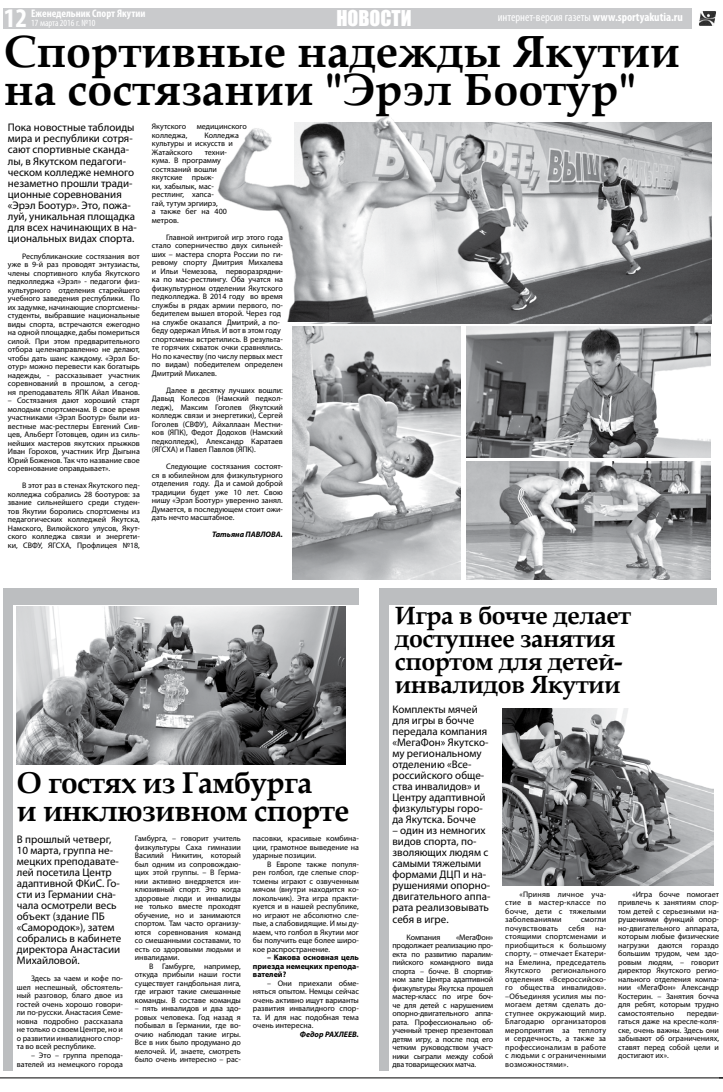
<style>
.page{position:relative;width:723px;height:1092px;background:#fff}
.page>*{position:absolute;margin:0;border:0;box-sizing:border-box;transform-origin:0 0}
.t1{font:700 45px/38px "Book Antiqua";color:#000}
.t2{font:700 30px/28px "Book Antiqua";letter-spacing:-.02em;color:#000}
.t3{font:700 condensed 26.9px "Myriad Pro";color:#fff}
.t4{font:700 25px/23px "Book Antiqua";letter-spacing:-.02em;color:#000}
.t5{font:20px "Impact";color:#fff}
.t6{font:condensed 12px "Myriad Pro";color:#fff}
.t7{font:11px/11px "Myriad Pro";color:#000}
.t8{font:700 condensed 11px "Myriad Pro";color:#fff}
.t9{font:condensed 9.5px "Myriad Pro";color:#fff}
.t10{font:8px/8.5px "Myriad Pro";color:#000;text-align:justify}
.t11{font:700 8px/8.5px "Myriad Pro";color:#000;text-align:justify}
.t12{font:italic 700 8px "Myriad Pro";color:#000}
.t13{font:8px "Myriad Pro";letter-spacing:.02em;color:#000}
.t14{font:8px "Myriad Pro";letter-spacing:-.02em;color:#000}
.s1{font-weight:700}
</style>
<div class="page">
<div style="left:3px;top:8px;width:689px;height:20px;background:#c9cacc"></div>
<img style="left:699px;top:11px;width:17px;height:15px">
<hr style="left:0;top:1077px;width:723px;height:1px;background:#000">
<img style="left:17px;top:606px;width:328px;height:158px">
<div style="left:4px;top:588px;width:355px;height:16px;background:#bcbec0"></div>
<div style="left:379px;top:588px;width:337px;height:16px;background:#bcbec0"></div>
<div style="left:4px;top:595px;width:9px;height:475px;background:#bcbec0"></div>
<div style="left:379px;top:595px;width:9px;height:475px;background:#bcbec0"></div>
<img style="left:503px;top:708px;width:211px;height:177px">
<img style="left:294px;top:123px;width:418px;height:200px">
<img style="left:217px;top:116px;width:238px;height:205px">
<img style="left:293px;top:327px;width:168px;height:252px">
<img style="left:467px;top:327px;width:243px;height:131px">
<img style="left:467px;top:462px;width:243px;height:117px">
<p class="t9" style="left:31px;top:17px;width:66px">17 марта 2016 г. №10</p>
<h3 class="t5" style="left:336px;top:2px;width:77px">новости</h3>
<h3 class="t3" style="left:4px;top:2px;width:25px">12</h3>
<h3 class="t8" style="left:31px;top:7px;width:116px">Еженедельник Спорт Якутии</h3>
<h3 class="t6" style="left:498px;top:10px;width:187px">интернет-версия газеты <span class="s1">www.sportyakutia.ru</span></h3>
<h1 class="t1" style="left:4px;top:32px;width:677px">Спортивные надежды Якутии на состязании "Эрэл Боотур"</h1>
<p class="t7" style="left:8px;top:122px;width:130px">Пока новостные таблоиды мира и республики сотря&shy;сают спортивные сканда&shy;лы, в Якутском педагоги&shy;ческом колледже немного незаметно прошли тради&shy;ционные соревнования «Эрэл Боотур». Это, пожа&shy;луй, уникальная площадка для всех начинающих в на&shy;циональных видах спорта.</p>
<p class="t10" style="left:8px;top:251px;width:133px;text-indent:14px">Республиканские состязания вот уже в 9-й раз проводят энтузиасты, члены спортивного клуба Якутского педколледжа «Эрэл» - педагоги физ&shy;культурного отделения старейшего учебного заведения республики. По их задумке, начинающие спортсмены&shy;студенты, выбравшие национальные виды спорта, встречаются ежегодно на одной площадке, дабы помериться силой. При этом предварительного отбора целенаправленно не делают, чтобы дать шанс каждому. «Эрэл Бо&shy;отур» можно перевести как богатырь надежды, - рассказывает участник соревнований в прошлом, а сегод&shy;ня преподаватель ЯПК Айал Иванов.</p>
<p class="t10" style="left:8px;top:396px;width:133px">– Состязания дают хороший старт молодым спортсменам. В свое время участниками «Эрэл Боотур» были из&shy;вестные мас-рестлеры Евгений Сив&shy;цев, Альберт Готовцев, один из силь&shy;нейших мастеров якутских прыжков Иван Горохов, участник Игр Дыгына Юрий Боженов. Так что название свое соревнование оправдывает».</p>
<p class="t10" style="left:8px;top:481px;width:133px;text-indent:14px">В этот раз в стенах Якутского пед&shy;колледжа собрались 28 боотуров: за звание сильнейшего среди студен&shy;тов Якутии боролись спортсмены из педагогических колледжей Якутска, Намского, Вилюйского улусов, Якут&shy;ского колледжа связи и энергети&shy;ки, СВФУ, ЯГСХА, Профлицея №18,</p>
<p class="t10" style="left:152px;top:122px;width:36px">Якутского</p>
<p class="t10" style="left:197px;top:122px;width:52px">медицинского</p>
<p class="t10" style="left:152px;top:130px;width:37px">колледжа,</p>
<p class="t10" style="left:152px;top:130px;width:89px;text-align:left;text-indent:53px">Колледжа культуры и искусств и<br>Жатайского</p>
<p class="t10" style="left:152px;top:147px;width:77px;text-align:left;text-indent:53px">техни&shy;кума. В программу состязаний вошли якутские прыж-<br>ки, хабылык, мас&shy;рестлинг, хапса&shy;гай, тутум эргиирэ,<br>а также бег на 400 метров.</p>
<p class="t10" style="left:152px;top:232px;width:133px;text-align:left;text-indent:14px">Главной интригой игр этого года стало соперничество двух сильней&shy;ших – мастера спорта России по ги&shy;ревому спорту Дмитрия Михалева и Ильи Чемезова, перворазрядни&shy;ка по мас-рестлингу. Оба учатся на физкультурном отделении Якутского педколледжа. В 2014 году во время службы в рядах армии первого, по&shy;бедителем вышел второй. Через год на службе оказался Дмитрий, а по&shy;беду одержал Илья. И вот в этом году спортсмены встретились. В результа&shy;те горячих схваток очки сравнялись.<br>Но по качеству (по числу первых мест по видам) победителем определен Дмитрий Михалев.</p>
<p class="t10" style="left:152px;top:385px;width:133px;text-indent:14px">Далее в десятку лучших вошли:<br>Давыд Колесов (Намский педкол&shy;ледж), Максим Гоголев (Якутский колледж связи и энергетики), Сергей Гоголев (СВФУ), Айхаллаан Местни&shy;ков (ЯПК), Федот Додохов (Намский педколледж), Александр Каратаев (ЯГСХА) и Павел Павлов (ЯПК).</p>
<p class="t10" style="left:152px;top:462px;width:133px;text-indent:14px">Следующие состязания состоят&shy;ся в юбилейном для физкультурного отделения году. Да и самой доброй традиции будет уже 10 лет. Свою нишу «Эрэл Боотур» уверенно занял.<br>Думается, в последующем стоит ожи&shy;дать нечто масштабное.</p>
<p class="t12" style="left:212px;top:529px;width:72px">Татьяна ПАВЛОВА.</p>
<h2 class="t2" style="left:17px;top:768px;width:334px">О гостях из Гамбурга<br>и инклюзивном спорте</h2>
<h3 class="t7" style="left:17px;top:834px;width:106px">В прошлый четверг,<br>10 марта, группа не&shy;мецких преподавате&shy;лей посетила Центр адаптивной ФКиС. Го&shy;сти из Германии сна&shy;чала осмотрели весь объект (здание ПБ «Самородок»), затем собрались в кабинете директора Анастасии<br>Михайловой.</h3>
<p class="t10" style="left:17px;top:974px;width:108px;text-indent:14px">Здесь за чаем и кофе по&shy;шел неспешный, обстоятель&shy;ный разговор, благо двое из гостей очень хорошо говори&shy;ли по-русски. Анастасия Семе&shy;новна подробно рассказала не только о своем Центре, но и о развитии инвалидного спор&shy;та во всей республике.</p>
<p class="t10" style="left:17px;top:1050px;width:108px;text-align:right">– Это – группа препода&shy;вателей из немецкого города</p>
<p class="t10" style="left:135px;top:834px;width:108px">Гамбурга, – говорит учитель физкультуры Саха гимназии Василий Никитин, который был одним из сопровождаю&shy;щих этой группы. – В Герма&shy;нии активно внедряется ин&shy;клюзивный спорт. Это когда здоровые люди и инвалиды не только вместе проходят обучение, но и занимаются спортом. Там часто организу&shy;ются соревнования команд со смешанными составами, то есть со здоровыми людьми и инвалидами.</p>
<p class="t10" style="left:135px;top:961px;width:108px;text-indent:14px">В Гамбурге, например, откуда прибыли наши гости существует гандбольная лига, где играют такие смешанные команды. В составе команды</p>
<p class="t10" style="left:135px;top:1003px;width:107px">– пять инвалидов и два здо&shy;ровых человека. Год назад я побывал в Германии, где во&shy;очию наблюдал такие игры.<br>Все в них было продумано до мелочей. И, знаете, смотреть было очень интересно – рас-</p>
<p class="t10" style="left:253px;top:833px;width:107px">пасовки, красивые комбина&shy;ции, грамотное выведение на ударные позиции.</p>
<p class="t10" style="left:253px;top:859px;width:108px;text-indent:14px">В Европе также популя&shy;рен голбол, где слепые спор&shy;тсмены играют с озвученным мячом (внутри находится ко&shy;локольчик). Эта игра практи&shy;куется и в нашей республике, но играют не абсолютно сле&shy;пые, а слабовидящие. И мы ду&shy;маем, что голбол в Якутии мог бы получить еще более широ&shy;кое распространение.</p>
<p class="t11" style="left:253px;top:952px;width:108px;text-indent:14px">– Какова основная цель приезда немецких препода&shy;вателей?</p>
<p class="t10" style="left:253px;top:978px;width:108px;text-indent:14px">– Они приехали обме&shy;няться опытом. Немцы сейчас очень активно ищут варианты развития инвалидного спор&shy;та. И для нас подобная тема очень интересна.</p>
<p class="t12" style="left:300px;top:1028px;width:61px">Федор РАХЛЕЕВ.</p>
<h3 class="t4" style="left:395px;top:604px;width:238px">Игра в бочче делает доступнее занятия спортом для детей&shy;инвалидов Якутии</h3>
<h3 class="t7" style="left:392px;top:704px;width:97px">Комплекты мячей для игры в бочче передала компания «МегаФон» Якутско&shy;му региональному отделению «Все&shy;российского обще&shy;ства инвалидов» и<br>Центру адаптивной физкультуры горо&shy;да Якутска. Бочче</h3>
<h3 class="t7" style="left:392px;top:825px;width:99px">– один из немногих видов спорта, по&shy;зволяющих людям с самыми тяжелыми формами ДЦП и на&shy;рушениями опорно&shy;двигательного аппа&shy;рата реализовывать себя в игре.</h3>
<p class="t14" style="left:407px;top:931px;width:35px">Компания</p>
<p class="t10" style="left:392px;top:932px;width:102px;text-indent:64px">«МегаФон» продолжает реализацию про&shy;екта по развитию паралим&shy;пийского командного вида спорта – бочче. В спортив&shy;ном зале Центра адаптивной физкультуры Якутска прошел мастер-класс по игре боч&shy;че для детей с нарушением опорно-двигательного аппа&shy;рата. Профессионально об&shy;ученный тренер презентовал детям игру, а после под его четким руководством участ&shy;ники сыграли между собой два товарищеских матча.</p>
<p class="t10" style="left:505px;top:889px;width:102px;text-indent:14px">«Приняв личное уча&shy;стие в мастер-классе по бочче, дети с тяжелыми заболеваниями</p>
<p class="t10" style="left:581px;top:915px;width:27px">смогли</p>
<p class="t13" style="left:505px;top:923px;width:54px">почувствовать</p>
<p class="t10" style="left:568px;top:923px;width:18px">себя</p>
<p class="t10" style="left:505px;top:923px;width:102px;text-indent:90px">на&shy;стоящими спортсменами и приобщиться к большому спорту, – отмечает Екатери&shy;на Емелина, председатель Якутского</p>
<p class="t10" style="left:505px;top:966px;width:102px;text-indent:46px">регионального отделения «Всероссийско&shy;го общества инвалидов». –Объединяя усилия мы по&shy;могаем детям сделать до&shy;ступнее окружающий мир.<br>Благодарю организаторов мероприятия за теплоту и сердечность, а также за профессионализм в работе с людьми с ограниченными возможностями».</p>
<p class="t10" style="left:618px;top:889px;width:102px;text-indent:14px">«Игра бочче помогает привлечь к занятиям спор&shy;том детей с серьезными на&shy;рушениями функций опор&shy;но-двигательного аппарата, которым любые физические нагрузки даются гораздо большим трудом, чем здо&shy;ровым людям, – говорит директор Якутского регио&shy;нального отделения компа&shy;нии «МегаФон» Александр Костерин. – Занятия бочча для ребят, которым трудно самостоятельно</p>
<p class="t10" style="left:618px;top:1008px;width:102px;text-indent:69px">передви&shy;гаться даже на кресле-коля&shy;ске, очень важны. Здесь они забывают об ограничениях, ставят перед собой цели и достигают их».</p>
</div>
